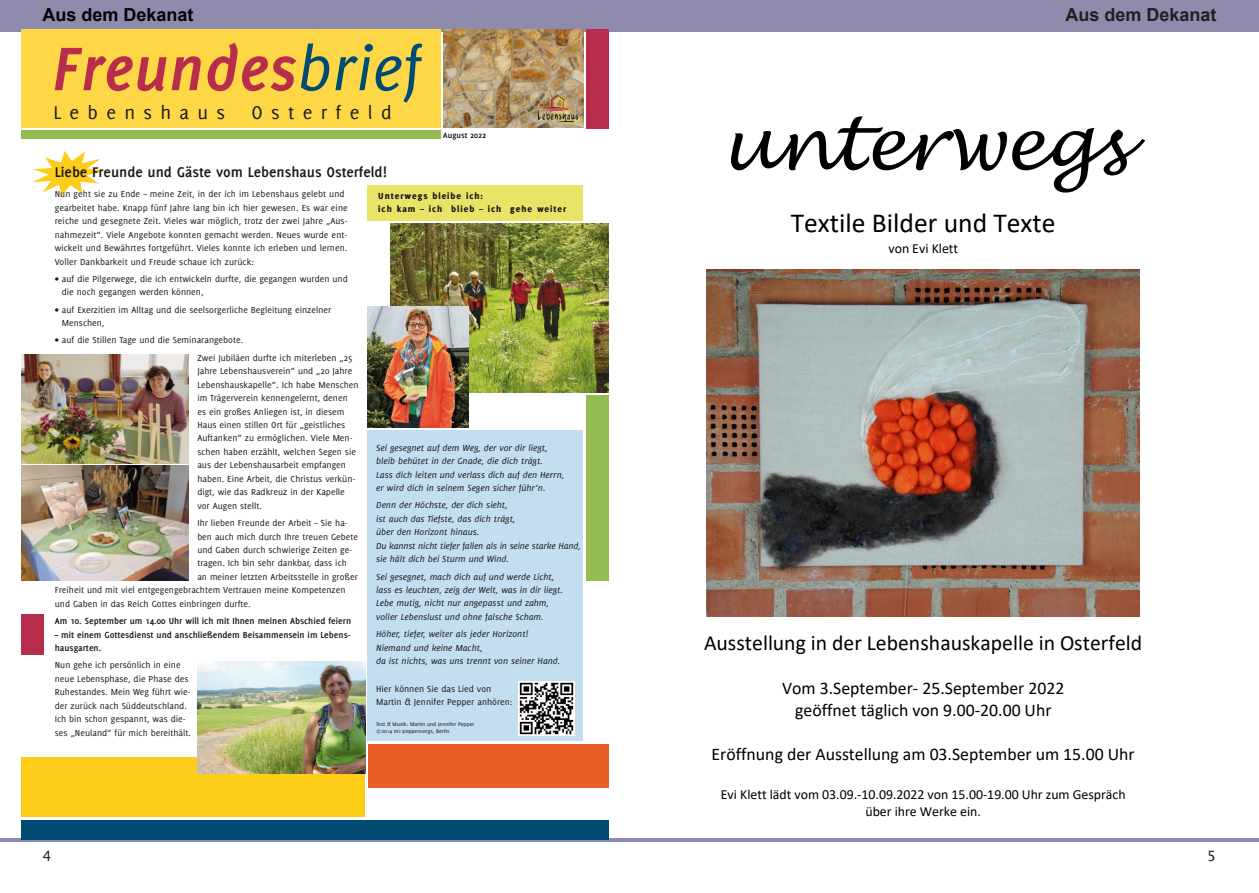
<style>
.page{position:relative;width:1259px;height:893px;background:#fff}
.page>*{position:absolute;margin:0;border:0;box-sizing:border-box;transform-origin:0 0}
.t1{font:italic 71.1px "Lucida Handwriting";color:#000}
.t2{font:italic 700 67.2px "Delicious";color:#b72d4b}
.t3{font:27.6px "Calibri";color:#000}
.t4{font:21.6px "Calibri";color:#000}
.t5{font:20.25px "Delicious";letter-spacing:.4em;color:#1a171b}
.t6{font:700 18px "Arial";color:#030505}
.t7{font:700 18px "Arial";color:#231f20}
.t8{font:17.7px/21.6px "Calibri";color:#000;text-align:center}
.t9{font:700 15.45px "Delicious";color:#1a171b}
.t10{font:14.25px "Lucida Grande";color:#231f20}
.t11{font:13.8px/16.8px "Calibri";color:#000;text-align:center}
.t12{font:9.6px/13.5px "Delicious";color:#1a171b}
.t13{font:italic 9.6px/13.5px "Delicious";color:#1a171b}
.t14{font:700 9.6px/13.5px "Delicious";color:#1a171b}
.t15{font:800 9.6px/13.5px "Delicious";letter-spacing:.1em;color:#1a171b}
.t16{font:700 8.7px "Delicious";color:#1a171b}
.t17{font:5.7px/6.8px "Delicious";color:#1a171b}
.s1{font-weight:400;color:#004b74}
</style>
<div class="page">
<div style="left:0;top:0;width:1259px;height:32px;background:#8e8bad"></div>
<hr style="left:0;top:838px;width:1259px;height:3px;background:#8e8bad">
<svg style="left:32px;top:151px;width:73px;height:45px"></svg>
<img style="left:21px;top:354px;width:168px;height:109px">
<div style="left:21px;top:30px;width:419px;height:98px;background:#fed747"></div>
<div style="left:21px;top:757px;width:344px;height:60px;background:#fecd19"></div>
<div style="left:586px;top:30px;width:22px;height:99px;background:#b72d4b"></div>
<div style="left:368px;top:185px;width:215px;height:36px;background:#e8e467"></div>
<div style="left:368px;top:430px;width:215px;height:311px;background:#c3def0"></div>
<img style="left:443px;top:30px;width:140px;height:98px">
<div style="left:21px;top:820px;width:587px;height:19px;background:#004b74"></div>
<div style="left:21px;top:131px;width:419px;height:8px;background:#95bb53"></div>
<img style="left:537px;top:94px;width:45px;height:32px">
<img style="left:539px;top:94px;width:38px;height:28px">
<div style="left:586px;top:395px;width:22px;height:185px;background:#95bb53"></div>
<div style="left:21px;top:614px;width:23px;height:41px;background:#b72d4b"></div>
<div style="left:368px;top:744px;width:240px;height:43px;background:#e95e27"></div>
<img style="left:519px;top:681px;width:56px;height:55px">
<img style="left:21px;top:466px;width:168px;height:114px">
<img style="left:197px;top:662px;width:168px;height:112px">
<img style="left:390px;top:223px;width:218px;height:169px">
<img style="left:368px;top:306px;width:101px;height:122px">
<img style="left:707px;top:270px;width:432px;height:346px">
<h3 class="t6" style="left:43px;top:8px;width:153px">Aus dem Dekanat</h3>
<h3 class="t7" style="left:1065px;top:8px;width:153px">Aus dem Dekanat</h3>
<h2 class="t2" style="left:52px;top:43px;width:371px">Freundes<span class="s1">brief</span></h2>
<h3 class="t5" style="left:53px;top:105px;width:173px">Lebenshaus</h3>
<h3 class="t5" style="left:251px;top:105px;width:142px">Osterfeld</h3>
<p class="t16" style="left:443px;top:132px;width:44px">August 2022</p>
<h3 class="t9" style="left:55px;top:166px;width:333px">Liebe Freunde und Gäste vom Lebenshaus Osterfeld!</h3>
<p class="t15" style="left:378px;top:189px;width:190px">Unterwegs bleibe ich:<br>ich kam – ich blieb – ich gehe weiter</p>
<p class="t12" style="left:55px;top:188px;width:294px">Nun geht sie zu Ende – meine Zeit, in der ich im Lebenshaus gelebt und gearbeitet habe. Knapp fünf Jahre lang bin ich hier gewesen. Es war eine reiche und gesegnete Zeit. Vieles war möglich, trotz der zwei Jahre „Aus&shy;nahmezeit“. Viele Angebote konnten gemacht werden. Neues wurde ent&shy;wickelt und Bewährtes fortgeführt. Vieles konnte ich erleben und lernen.<br>Voller Dankbarkeit und Freude schaue ich zurück:</p>
<p class="t12" style="left:62px;top:273px;width:287px;text-indent:-7px">• auf die Pilgerwege, die ich entwickeln durfte, die gegangen wurden und die noch gegangen werden können,</p>
<p class="t12" style="left:62px;top:303px;width:271px;text-indent:-7px">• auf Exerzitien im Alltag und die seelsorgerliche Begleitung einzelner<br>Menschen,</p>
<p class="t12" style="left:197px;top:332px;width:157px;line-height:17.2px;text-indent:-143px">• auf die Stillen Tage und die Seminarangebote.<br>Zwei Jubiläen durfte ich miterleben „25</p>
<p class="t12" style="left:197px;top:365px;width:163px">Jahre Lebenshausverein“ und „20 Jahre Lebenshauskapelle“. Ich habe Menschen im Trägerverein kennengelernt, denen es ein großes Anliegen ist, in diesem Haus einen stillen Ort für „geistliches Auftanken“ zu ermöglichen. Viele Men&shy;schen haben erzählt, welchen Segen sie aus der Lebenshausarbeit empfangen haben. Eine Arbeit, die Christus verkün&shy;digt, wie das Radkreuz in der Kapelle vor Augen stellt.</p>
<p class="t12" style="left:197px;top:517px;width:152px">Ihr lieben Freunde der Arbeit – Sie ha-</p>
<p class="t12" style="left:197px;top:530px;width:162px">ben auch mich durch Ihre treuen Gebete</p>
<p class="t12" style="left:197px;top:544px;width:156px">und Gaben durch schwierige Zeiten ge-</p>
<p class="t12" style="left:197px;top:557px;width:151px">tragen. Ich bin sehr dankbar, dass ich</p>
<p class="t12" style="left:197px;top:571px;width:162px">an meiner letzten Arbeitsstelle in großer</p>
<p class="t12" style="left:55px;top:584px;width:292px">Freiheit und mit viel entgegengebrachtem Vertrauen meine Kompetenzen</p>
<p class="t12" style="left:55px;top:598px;width:197px">und Gaben in das Reich Gottes einbringen durfte.</p>
<p class="t14" style="left:55px;top:615px;width:298px">Am 10. September um 14.00 Uhr will ich mit Ihnen meinen Abschied feiern</p>
<p class="t14" style="left:55px;top:628px;width:297px">– mit einem Gottesdienst und anschließendem Beisammensein im Lebens&shy;hausgarten.</p>
<p class="t12" style="left:55px;top:659px;width:138px">Nun gehe ich persönlich in eine neue Lebensphase, die Phase des<br>Ruhestandes. Mein Weg führt wie&shy;der zurück nach Süddeutschland.<br>Ich bin schon gespannt, was die&shy;ses „Neuland“ für mich bereithält.</p>
<p class="t13" style="left:376px;top:441px;width:190px">Sei gesegnet auf dem Weg, der vor dir liegt, bleib behütet in der Gnade, die dich trägt.<br>Lass dich leiten und verlass dich auf den Herrn, er wird dich in seinem Segen sicher führ’n.</p>
<p class="t13" style="left:376px;top:499px;width:206px">Denn der Höchste, der dich sieht,<br>ist auch das Tiefste, das dich trägt,<br>über den Horizont hinaus.<br>Du kannst nicht tiefer fallen als in seine starke Hand, sie hält dich bei Sturm und Wind.</p>
<p class="t13" style="left:376px;top:570px;width:188px">Sei gesegnet, mach dich auf und werde Licht, lass es leuchten, zeig der Welt, was in dir liegt.<br>Lebe mutig, nicht nur angepasst und zahm, voller Lebenslust und ohne falsche Scham.</p>
<p class="t13" style="left:376px;top:628px;width:186px">Höher, tiefer, weiter als jeder Horizont!<br>Niemand und keine Macht,<br>da ist nichts, was uns trennt von seiner Hand.</p>
<p class="t12" style="left:376px;top:682px;width:138px">Hier können Sie das Lied von<br>Martin &amp; Jennifer Pepper anhören:</p>
<p class="t17" style="left:376px;top:721px;width:100px">Text &amp; Musik: Martin und Jennifer Pepper ©2014 mc-peppersongs, Berlin</p>
<h1 class="t1" style="left:720px;top:97px;width:408px">unterwegs</h1>
<h3 class="t3" style="left:791px;top:211px;width:266px">Textile Bilder und Texte</h3>
<h3 class="t11" style="left:888px;top:241px;width:71px">von Evi Klett</h3>
<h3 class="t4" style="left:704px;top:634px;width:440px">Ausstellung in der Lebenshauskapelle in Osterfeld</h3>
<h3 class="t8" style="left:782px;top:679px;width:284px">Vom 3.September- 25.September 2022 geöffnet täglich von 9.00-20.00 Uhr</h3>
<h3 class="t8" style="left:711px;top:744px;width:424px">Eröffnung der Ausstellung am 03.September um 15.00 Uhr</h3>
<h3 class="t11" style="left:721px;top:787px;width:406px">Evi Klett lädt vom 03.09.-10.09.2022 von 15.00-19.00 Uhr zum Gespräch über ihre Werke ein.</h3>
<h3 class="t10" style="left:43px;top:850px;width:11px">4</h3>
<h3 class="t10" style="left:1207px;top:850px;width:11px">5</h3>
</div>
